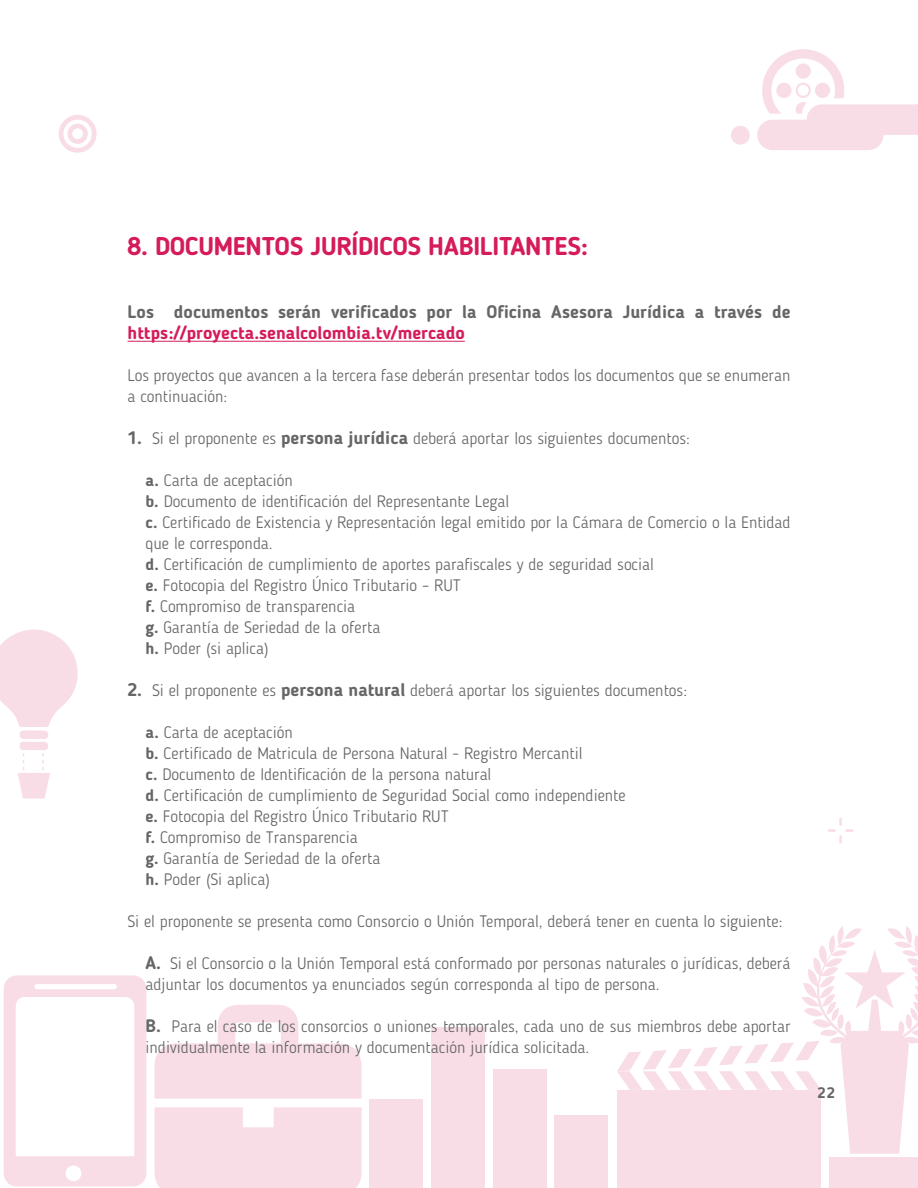
<style>
.page{position:relative;width:918px;height:1188px;background:#fff}
.page>*{position:absolute;margin:0;border:0;box-sizing:border-box;transform-origin:0 0}
.t1{font:700 25.5px "Blogger Sans";letter-spacing:-.01em;color:#d51b5a}
.t2{font:700 18px "Blogger Sans";color:#666}
.t3{font:700 18px "Blogger Sans";color:#d51b5b}
.t4{font:300 16.5px/21px "Blogger Sans";color:#666}
.t5{font:700 15px "Blogger Sans";color:#666}
.s1{font-weight:700;font-size:18px}
.s2{font-weight:700}
</style>
<div class="page">
<div style="left:731px;top:126px;width:19px;height:19px;background:#f8dde6;border-radius:50%"></div>
<svg style="left:0;top:629px;width:78px;height:170px"></svg>
<div style="left:155px;top:1107px;width:207px;height:81px;background:#f8dde6"></div>
<svg style="left:155px;top:1005px;width:207px;height:94px"></svg>
<svg style="left:59px;top:115px;width:38px;height:38px"></svg>
<svg style="left:828px;top:818px;width:26px;height:26px"></svg>
<div style="left:617px;top:1090px;width:204px;height:98px;background:#f8dde6"></div>
<div style="left:431px;top:1027px;width:54px;height:161px;background:#f8dde6"></div>
<div style="left:493px;top:1070px;width:53px;height:118px;background:#f8dde6"></div>
<div style="left:370px;top:1099px;width:53px;height:89px;background:#f8dde6"></div>
<div style="left:554px;top:1115px;width:54px;height:73px;background:#f8dde6"></div>
<svg style="left:757px;top:49px;width:161px;height:101px"></svg>
<svg style="left:4px;top:975px;width:142px;height:212px"></svg>
<div style="left:829px;top:1157px;width:89px;height:31px;background:#f8dde6"></div>
<svg style="left:617px;top:926px;width:301px;height:228px"></svg>
<hr style="left:128px;top:341px;width:337px;height:1px;background:#d51b5b">
<h1 class="t1" style="left:128px;top:230px;width:462px">8. DOCUMENTOS JURÍDICOS HABILITANTES:</h1>
<p class="t2" style="left:128px;top:301px;width:664px">Los documentos serán verificados por la Oficina Asesora Jurídica a través de</p>
<p class="t3" style="left:128px;top:322px;width:339px">https://proyecta.senalcolombia.tv/mercado</p>
<p class="t4" style="left:128px;top:364px;width:664px">Los proyectos que avancen a la tercera fase deberán presentar todos los documentos que se enumeran a continuación:</p>
<p class="t4" style="left:128px;top:427px;width:564px"><span class="s1">1.</span> Si el proponente es <span class="s1">persona jurídica</span> deberá aportar los siguientes documentos:</p>
<p class="t4" style="left:146px;top:469px;width:646px"><span class="s2">a.</span> Carta de aceptación<br><span class="s2">b.</span> Documento de identificación del Representante Legal<br><span class="s2">c.</span> Certificado de Existencia y Representación legal emitido por la Cámara de Comercio o la Entidad que le corresponda.<br><span class="s2">d.</span> Certificación de cumplimiento de aportes parafiscales y de seguridad social<br><span class="s2">e.</span> Fotocopia del Registro Único Tributario – RUT<br><span class="s2">f.</span> Compromiso de transparencia<br><span class="s2">g.</span> Garantía de Seriedad de la oferta<br><span class="s2">h.</span> Poder (si aplica)</p>
<p class="t4" style="left:128px;top:679px;width:561px"><span class="s1">2.</span> Si el proponente es <span class="s1">persona natural</span> deberá aportar los siguientes documentos:</p>
<p class="t4" style="left:146px;top:721px;width:482px"><span class="s2">a.</span> Carta de aceptación<br><span class="s2">b.</span> Certificado de Matricula de Persona Natural - Registro Mercantil<br><span class="s2">c.</span> Documento de Identificación de la persona natural<br><span class="s2">d.</span> Certificación de cumplimiento de Seguridad Social como independiente <span class="s2">e.</span> Fotocopia del Registro Único Tributario RUT<br><span class="s2">f.</span> Compromiso de Transparencia<br><span class="s2">g.</span> Garantía de Seriedad de la oferta<br><span class="s2">h.</span> Poder (Si aplica)</p>
<p class="t4" style="left:128px;top:910px;width:657px">Si el proponente se presenta como Consorcio o Unión Temporal, deberá tener en cuenta lo siguiente:</p>
<p class="t4" style="left:146px;top:952px;width:646px"><span class="s1">A.</span> Si el Consorcio o la Unión Temporal está conformado por personas naturales o jurídicas, deberá adjuntar los documentos ya enunciados según corresponda al tipo de persona.</p>
<p class="t4" style="left:146px;top:1015px;width:647px"><span class="s1">B.</span> Para el caso de los consorcios o uniones temporales, cada uno de sus miembros debe aportar individualmente la información y documentación jurídica solicitada.</p>
<p class="t5" style="left:818px;top:1084px;width:19px">22</p>
</div>
